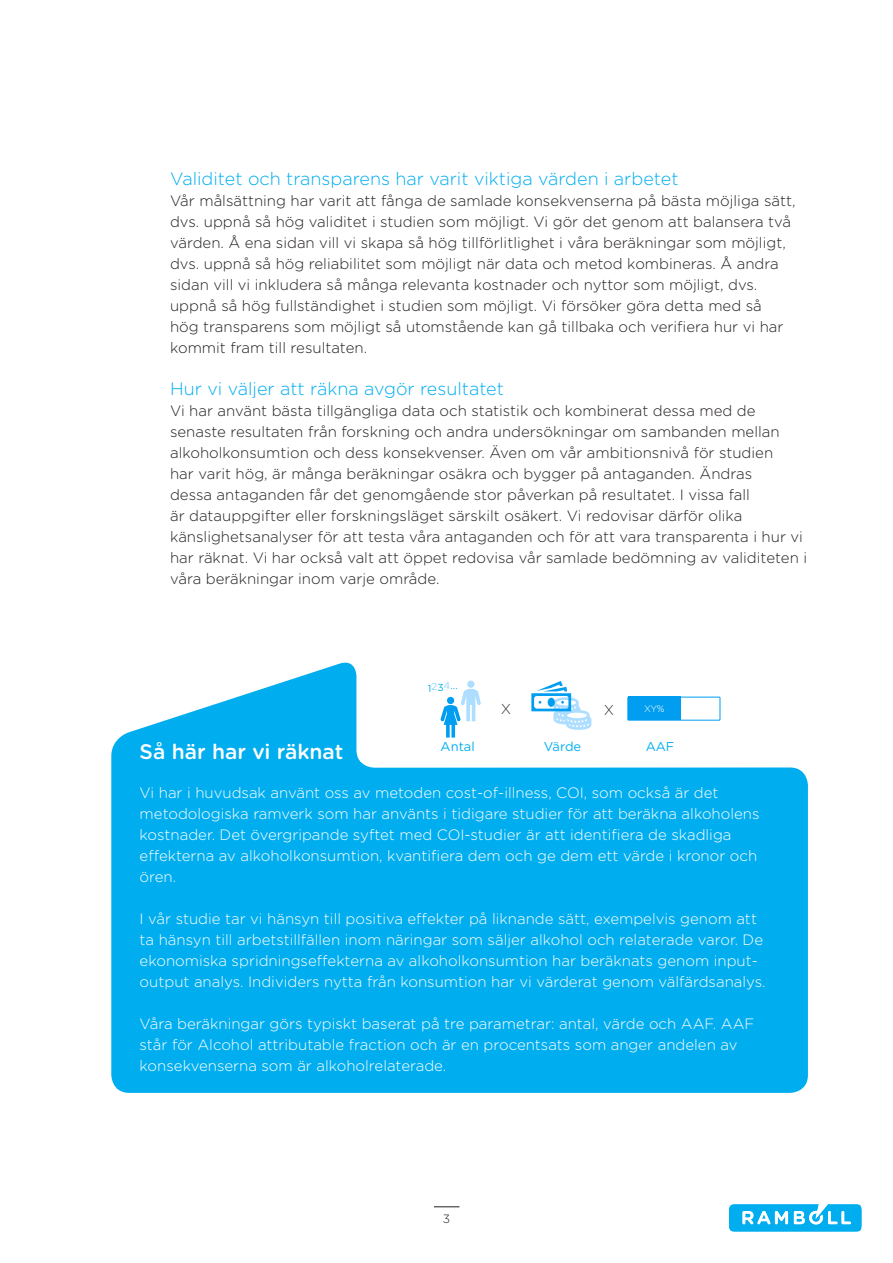
<style>
.page{position:relative;width:893px;height:1263px;background:#fff}
.page>*{position:absolute;margin:0;border:0;box-sizing:border-box;transform-origin:0 0}
.t1{font:500 21px "Gotham Rounded";color:#fff}
.Huvud_rubrik_3{font:300 18px "Gotham Rounded";color:#00aeef}
.t2{font:300 15px/21px "Gotham Rounded";color:#231f20}
.t3{font:300 15px/21px "Gotham Rounded";color:#fff}
.t4{font:300 14.4px "Gotham Rounded";color:#333}
.t5{font:12.9px "Gotham Rounded";color:#00aeef}
.t6{font:300 12px "Gotham Rounded";color:#231f20}
.t7{font:10.2px "Gotham Rounded";color:#00aeef}
.t8{font:300 9.45px "Gotham Rounded";color:#fff}
.s1{color:#93d5f6}
</style>
<div class="page">
<img style="left:729px;top:1204px;width:133px;height:28px">
<svg style="left:434px;top:1206px;width:25px;height:1px"></svg>
<div style="left:111px;top:662px;width:697px;height:431px;background:#00aeef"></div>
<div style="left:365px;top:663px;width:402px;height:101px;background:#fff;border-radius:3px"></div>
<div style="left:628px;top:697px;width:92px;height:23px;border:1px solid #009df0"></div>
<div style="left:628px;top:697px;width:52px;height:23px;background:#009df0"></div>
<div style="left:467px;top:681px;width:7px;height:7px;background:#adddff;border-radius:50%"></div>
<svg style="left:440px;top:689px;width:41px;height:48px"></svg>
<svg style="left:531px;top:681px;width:60px;height:49px"></svg>
<p class="Huvud_rubrik_3" style="left:170px;top:166px;width:510px">Validitet och transparens har varit viktiga värden i arbetet</p>
<p class="t2" style="left:170px;top:189px;width:627px">Vår målsättning har varit att fånga de samlade konsekvenserna på bästa möjliga sätt, dvs. uppnå så hög validitet i studien som möjligt. Vi gör det genom att balansera två värden. Å ena sidan vill vi skapa så hög tillförlitlighet i våra beräkningar som möjligt, dvs. uppnå så hög reliabilitet som möjligt när data och metod kombineras. Å andra sidan vill vi inkludera så många relevanta kostnader och nyttor som möjligt, dvs. uppnå så hög fullständighet i studien som möjligt. Vi försöker göra detta med så<br>hög transparens som möjligt så utomstående kan gå tillbaka och verifiera hur vi har kommit fram till resultaten.</p>
<p class="Huvud_rubrik_3" style="left:170px;top:376px;width:335px">Hur vi väljer att räkna avgör resultatet</p>
<p class="t2" style="left:170px;top:399px;width:638px">Vi har använt bästa tillgängliga data och statistik och kombinerat dessa med de senaste resultaten från forskning och andra undersökningar om sambanden mellan alkoholkonsumtion och dess konsekvenser. Även om vår ambitionsnivå för studien<br>har varit hög, är många beräkningar osäkra och bygger på antaganden. Ändras<br>dessa antaganden får det genomgående stor påverkan på resultatet. I vissa fall<br>är datauppgifter eller forskningsläget särskilt osäkert. Vi redovisar därför olika känslighetsanalyser för att testa våra antaganden och för att vara transparenta i hur vi har räknat. Vi har också valt att öppet redovisa vår samlade bedömning av validiteten i våra beräkningar inom varje område.</p>
<p class="t7" style="left:428px;top:678px;width:32px">1<span class="s1">2</span>3<span class="s1">4</span>...</p>
<p class="t4" style="left:501px;top:700px;width:12px">X</p>
<p class="t4" style="left:604px;top:700px;width:12px">X</p>
<p class="t8" style="left:644px;top:702px;width:22px">XY%</p>
<p class="t1" style="left:140px;top:736px;width:205px">Så här har vi räknat</p>
<p class="t3" style="left:140px;top:781px;width:621px">Vi har i huvudsak använt oss av metoden cost-of-illness, COI, som också är det metodologiska ramverk som har använts i tidigare studier för att beräkna alkoholens kostnader. Det övergripande syftet med COI-studier är att identifiera de skadliga effekterna av alkoholkonsumtion, kvantifiera dem och ge dem ett värde i kronor och ören.</p>
<p class="t3" style="left:140px;top:907px;width:627px">I vår studie tar vi hänsyn till positiva effekter på liknande sätt, exempelvis genom att ta hänsyn till arbetstillfällen inom näringar som säljer alkohol och relaterade varor. De ekonomiska spridningseffekterna av alkoholkonsumtion har beräknats genom input&shy;output analys. Individers nytta från konsumtion har vi värderat genom välfärdsanalys.</p>
<p class="t3" style="left:140px;top:1012px;width:616px">Våra beräkningar görs typiskt baserat på tre parametrar: antal, värde och AAF. AAF står för Alcohol attributable fraction och är en procentsats som anger andelen av konsekvenserna som är alkoholrelaterade.</p>
<p class="t5" style="left:441px;top:738px;width:36px">Antal</p>
<p class="t5" style="left:544px;top:738px;width:39px">Värde</p>
<p class="t5" style="left:646px;top:738px;width:30px">AAF</p>
<p class="t6" style="left:443px;top:1210px;width:9px">3</p>
</div>
